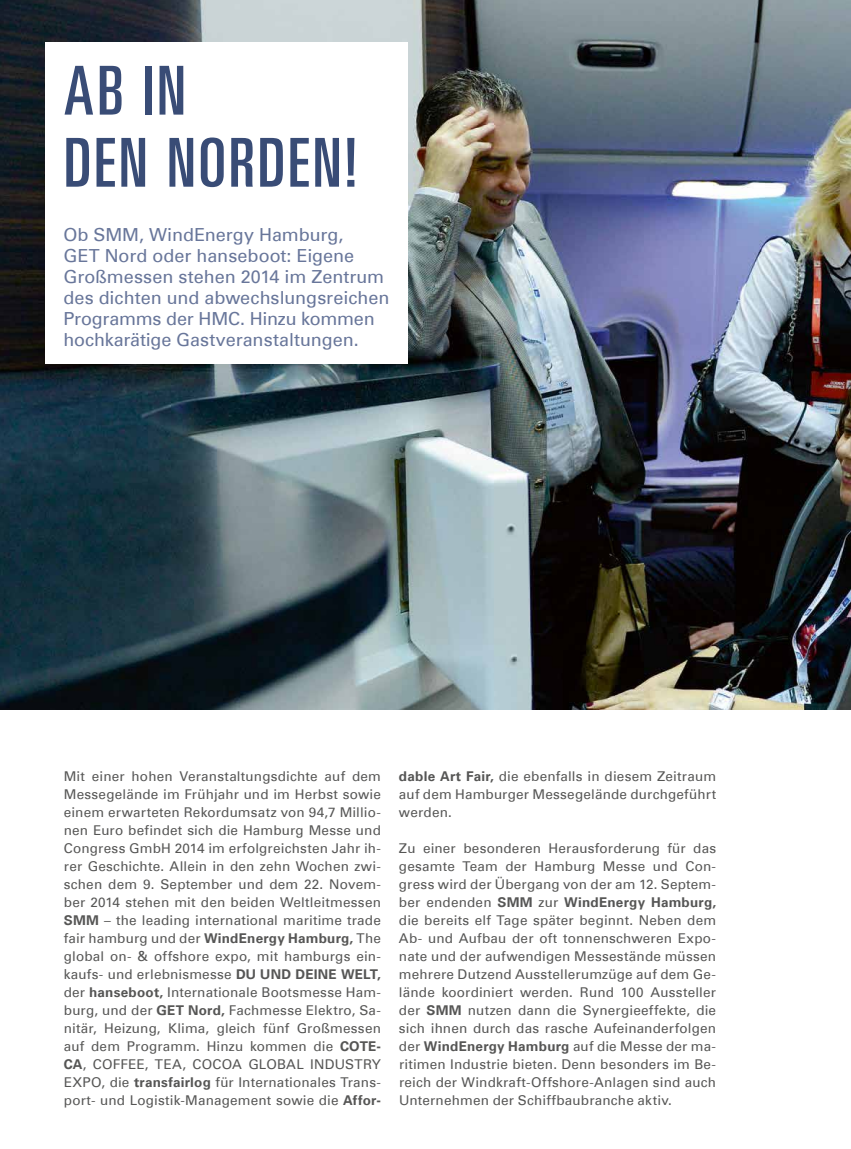
<style>
.page{position:relative;width:851px;height:1149px;background:#fff}
.page>*{position:absolute;margin:0;border:0;box-sizing:border-box;transform-origin:0 0}
.t1{font:ultra-condensed 67.5px/72px "Univers Com 59";letter-spacing:.04em;color:#394c76}
.t2{font:18px/21px "Univers Com 55 Roman";color:#68769a}
.t3{font:13.5px/18px "Univers Com 55 Roman";letter-spacing:.015em;color:#565655;text-align:justify}
.t4{font:700 13.5px "Univers Com 65";letter-spacing:.015em;color:#565655}
.s1{font-family:"Univers Com 65";font-weight:700}
.s2{font-family:"Univers Com 55 Roman";font-weight:400}
</style>
<div class="page">
<img style="left:0;top:0;width:850px;height:709px">
<div style="left:45px;top:43px;width:363px;height:320px;background:#fff"></div>
<h1 class="t1" style="left:64px;top:54px;width:296px">AB IN<br>DEN NORDEN!</h1>
<h2 class="t2" style="left:63px;top:224px;width:327px">Ob SMM, WindEnergy Hamburg,<br>GET Nord oder hanseboot: Eigene Großmessen stehen 2014 im Zentrum des dichten und abwechslungsreichen Programms der HMC. Hinzu kommen hochkarätige Gastveranstaltungen.</h2>
<p class="t3" style="left:64px;top:767px;width:318px">Mit einer hohen Veranstaltungsdichte auf dem Messegelände im Frühjahr und im Herbst sowie einem erwarteten Rekordumsatz von 94,7 Millio&shy;nen Euro befindet sich die Hamburg Messe und Congress GmbH 2014 im erfolgreichsten Jahr ih&shy;rer Geschichte. Allein in den zehn Wochen zwi&shy;schen dem 9. September und dem 22. Novem&shy;ber 2014 stehen mit den beiden Weltleitmessen <span class="s1">SMM</span> – the leading international maritime trade fair hamburg und der <span class="s1">WindEnergy Hamburg,</span> The global on- &amp; offshore expo, mit hamburgs ein&shy;kaufs- und erlebnismesse <span class="s1">DU UND DEINE WELT, </span>der <span class="s1">hanseboot,</span> Internationale Bootsmesse Ham&shy;burg, und der <span class="s1">GET Nord,</span> Fachmesse Elektro, Sa&shy;nitär, Heizung, Klima, gleich fünf Großmessen auf dem Programm. Hinzu kommen die <span class="s1">COTE-CA</span>, COFFEE, TEA, COCOA GLOBAL INDUSTRY EXPO, die <span class="s1">transfairlog</span> für Internationales Trans&shy;port- und Logistik-Management sowie die <span class="s1">Affor-</span></p>
<p class="t3" style="left:399px;top:767px;width:318px"><span class="s1">dable Art Fair,</span> die ebenfalls in diesem Zeitraum auf dem Hamburger Messegelände durchgeführt werden.</p>
<p class="t3" style="left:399px;top:839px;width:318px">Zu einer besonderen Herausforderung für das gesamte Team der Hamburg Messe und Con&shy;gress wird der Übergang von der am 12. Septem-</p>
<p class="t4" style="left:399px;top:894px;width:318px"><span class="s2">ber endenden</span> SMM <span class="s2">zur</span> WindEnergy Hamburg,</p>
<p class="t3" style="left:399px;top:911px;width:318px">die bereits elf Tage später beginnt. Neben dem Ab- und Aufbau der oft tonnenschweren Expo&shy;nate und der aufwendigen Messestände müssen mehrere Dutzend Ausstellerumzüge auf dem Ge&shy;lände koordiniert werden. Rund 100 Aussteller der <span class="s1">SMM</span> nutzen dann die Synergieeffekte, die sich ihnen durch das rasche Aufeinanderfolgen der <span class="s1">WindEnergy Hamburg</span> auf die Messe der ma&shy;ritimen Industrie bieten. Denn besonders im Be&shy;reich der Windkraft-Offshore-Anlagen sind auch Unternehmen der Schiffbaubranche aktiv.</p>
</div>
